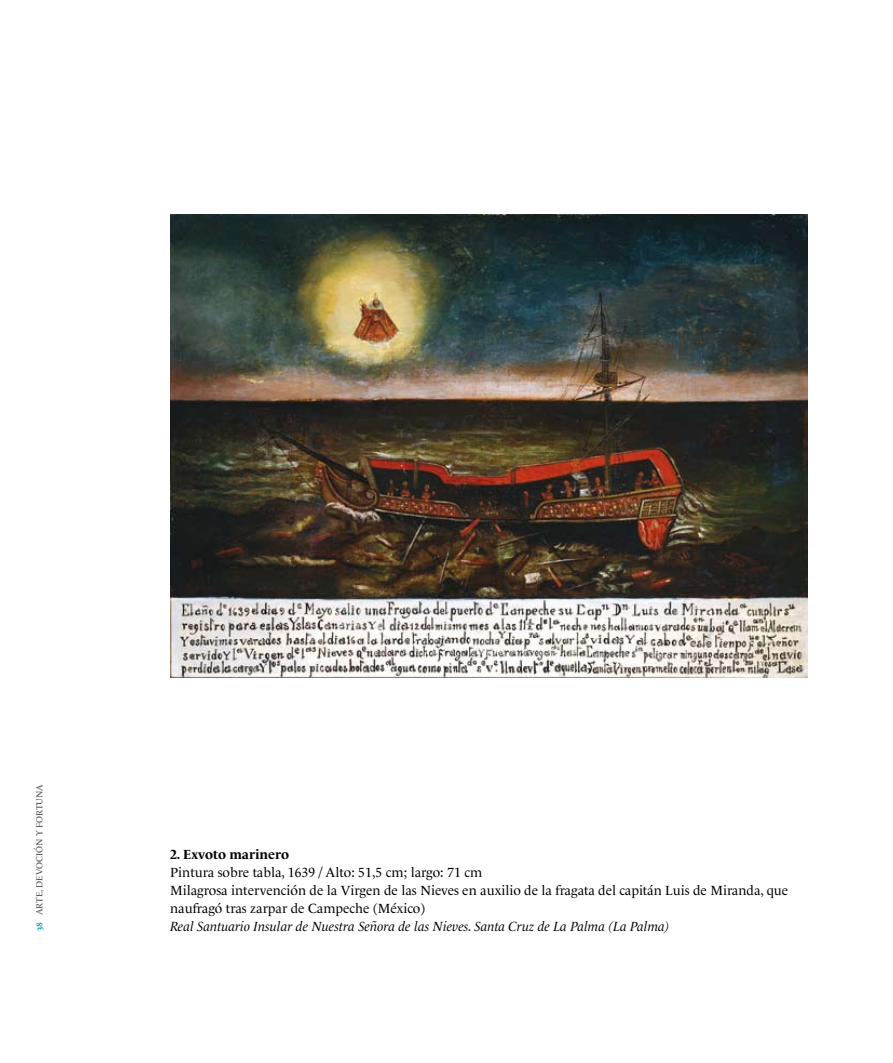
<style>
.page{position:relative;width:893px;height:1063px;background:#fff}
.page>*{position:absolute;margin:0;border:0;box-sizing:border-box;transform-origin:0 0}
.t1{font:13.5px/18px "Le Monde Livre";color:#000}
.t2{font:italic 13.5px "Le Monde Livre";color:#000}
.t3{font:700 13.5px "Le Monde Livre";color:#000}
.t4{font:9px "Le Monde Livre Classic";color:#4b4b4d}
.s1{font-weight:700;color:#0098b0}
</style>
<div class="page">
<img style="left:170px;top:215px;width:638px;height:463px">
<p class="t4" style="left:34px;top:931px;width:149px;rotate:-90deg"><span class="s1">38</span> ARTE, DEVOCIÓN Y FORTUNA</p>
<p class="t3" style="left:170px;top:846px;width:120px">2. Exvoto marinero</p>
<p class="t1" style="left:170px;top:863px;width:620px">Pintura sobre tabla, 1639 / Alto: 51,5 cm; largo: 71 cm<br>Milagrosa intervención de la Virgen de las Nieves en auxilio de la fragata del capitán Luis de Miranda, que naufragó tras zarpar de Campeche (México)</p>
<p class="t2" style="left:170px;top:918px;width:501px">Real Santuario Insular de Nuestra Señora de las Nieves. Santa Cruz de La Palma (La Palma)</p>
</div>
